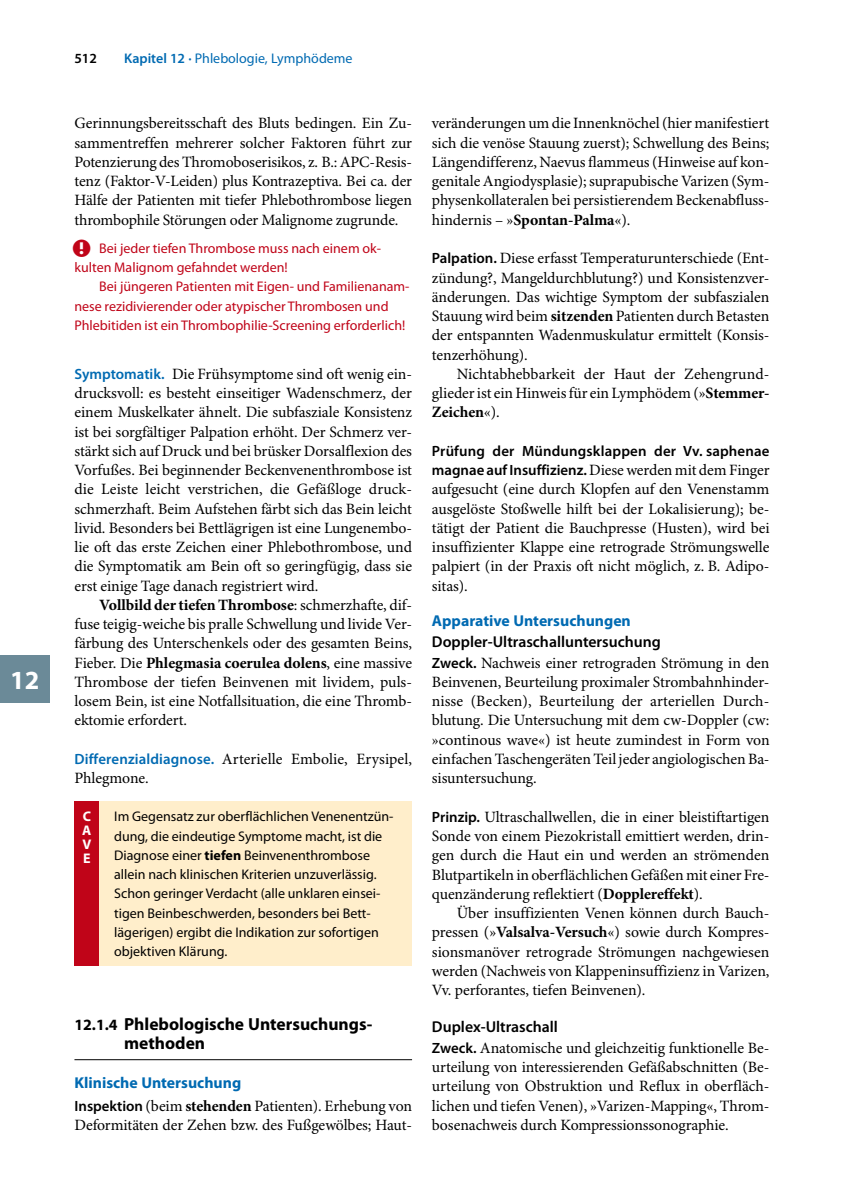
<style>
.page{position:relative;width:844px;height:1201px;background:#fff}
.page>*{position:absolute;margin:0;border:0;box-sizing:border-box;transform-origin:0 0}
.t1{font:700 26.25px "Myriad Pro";color:#fff}
.t2{font:700 17.5px/19.2px "Myriad Pro";color:#000}
.t3{font:15.75px/19.2px "Minion Pro";letter-spacing:-.005em;color:#000;text-align:justify}
.t4{font:600 15.75px "Myriad Pro";color:#000}
.t5{font:700 15.75px "Myriad Pro";color:#006ab2}
.t6{font:600 14.88px "Myriad Pro";letter-spacing:.01em;color:#000}
.t7{font:14px/19.2px "Myriad Pro";color:#000}
.t8{font:14px/19.2px "Myriad Pro";color:#c00418}
.t9{font:14px "Myriad Pro";color:#006ab2}
.t10{font:700 14px/14px "Myriad Pro";color:#fff;text-align:justify}
.t11{font:600 14px "Myriad Pro";color:#000}
.s1{font-weight:600}
.s2{font-family:"Blik Buttons"}
.s3{font-family:"Myriad Pro";font-weight:600;font-size:14.88px;color:#006ab2}
.s4{font-weight:700}
.s5{font-size:15.75px}
.s6{font-family:"Myriad Pro";font-weight:600;font-size:14.88px}
</style>
<div class="page">
<div style="left:0;top:655px;width:50px;height:47px;background:#6b8a98"></div>
<hr style="left:74px;top:1059px;width:338px;height:1px;background:#000">
<div style="left:74px;top:801px;width:25px;height:164px;background:#c00418"></div>
<div style="left:99px;top:801px;width:313px;height:164px;background:#ffeecb"></div>
<h1 class="t1" style="left:10px;top:665px;width:31px">12</h1>
<p class="t11" style="left:74px;top:50px;width:24px">512</p>
<p class="t9" style="left:124px;top:50px;width:230px"><span class="s1">Kapitel 12 ·</span> Phlebologie, Lymphödeme</p>
<p class="t3" style="left:74px;top:114px;width:339px">Gerinnungsbereitsschaft des Bluts bedingen. Ein Zu&shy;sammentreffen mehrerer solcher Faktoren führt zur Potenzierung des Thromoboserisikos, z. B.: APC-Resis&shy;tenz (Faktor-V-Leiden) plus Kontrazeptiva. Bei ca. der Hälfe der Patienten mit tiefer Phlebothrombose liegen thrombophile Störungen oder Malignome zugrunde.</p>
<p class="t8" style="left:74px;top:239px;width:308px"><span class="s2">!</span> Bei jeder tiefen Thrombose muss nach einem ok&shy;kulten Malignom gefahndet werden!</p>
<p class="t8" style="left:74px;top:277px;width:336px;text-indent:25px">Bei jüngeren Patienten mit Eigen- und Familienanam&shy;nese rezidivierender oder atypischer Thrombosen und<br>Phlebitiden ist ein Thrombophilie-Screening erforderlich!</p>
<p class="t3" style="left:74px;top:365px;width:339px"><span class="s3">Symptomatik.</span> Die Frühsymptome sind oft wenig ein&shy;drucksvoll: es besteht einseitiger Wadenschmerz, der einem Muskelkater ähnelt. Die subfasziale Konsistenz ist bei sorgfältiger Palpation erhöht. Der Schmerz ver&shy;stärkt sich auf Druck und bei brüsker Dorsalflexion des Vorfußes. Bei beginnender Beckenvenenthrombose ist die Leiste leicht verstrichen, die Gefäßloge druck&shy;schmerzhaft. Beim Aufstehen färbt sich das Bein leicht livid. Besonders bei Bettlägrigen ist eine Lungenembo&shy;lie oft das erste Zeichen einer Phlebothrombose, und die Symptomatik am Bein oft so geringfügig, dass sie erst einige Tage danach registriert wird.</p>
<p class="t3" style="left:74px;top:596px;width:339px;text-indent:25px"><span class="s4">Vollbild der tiefen Thrombose</span>: schmerzhafte, dif&shy;fuse teigig-weiche bis pralle Schwellung und livide Ver&shy;färbung des Unterschenkels oder des gesamten Beins, Fieber. Die <span class="s4">Phlegmasia coerulea dolens</span>, eine massive Thrombose der tiefen Beinvenen mit lividem, puls&shy;losem Bein, ist eine Notfallsituation, die eine Thromb&shy;ektomie erfordert.</p>
<p class="t3" style="left:74px;top:750px;width:339px"><span class="s3">Differenzialdiagnose.</span> Arterielle Embolie, Erysipel,<br>Phlegmone.</p>
<p class="t10" style="left:82px;top:809px;width:11px">C A V E</p>
<p class="t7" style="left:114px;top:807px;width:281px">Im Gegensatz zur oberflächlichen Venenentzün&shy;dung, die eindeutige Symptome macht, ist die Diagnose einer <span class="s4">tiefen</span> Beinvenenthrombose allein nach klinischen Kriterien unzuverlässig.<br>Schon geringer Verdacht (alle unklaren einsei&shy;tigen Beinbeschwerden, besonders bei Bett&shy;lägerigen) ergibt die Indikation zur sofortigen objektiven Klärung.</p>
<p class="t2" style="left:124px;top:1014px;width:250px;text-indent:-50px"><span class="s5">12.1.4</span> Phlebologische Untersuchungs&shy;methoden</p>
<p class="t5" style="left:74px;top:1073px;width:168px">Klinische Untersuchung</p>
<p class="t3" style="left:74px;top:1096px;width:339px"><span class="s6">Inspektion</span> (beim <span class="s4">stehenden</span> Patienten). Erhebung von<br>Deformitäten der Zehen bzw. des Fußgewölbes; Haut-</p>
<p class="t3" style="left:432px;top:114px;width:339px">veränderungen um die Innenknöchel (hier manifestiert sich die venöse Stauung zuerst); Schwellung des Beins; Längendifferenz, Naevus flammeus (Hinweise auf kon&shy;genitale Angiodysplasie); suprapubische Varizen (Sym&shy;physenkollateralen bei persistierendem Beckenabfluss&shy;hindernis – »<span class="s4">Spontan-Palma</span>«).</p>
<p class="t3" style="left:432px;top:249px;width:339px"><span class="s6">Palpation.</span> Diese erfasst Temperaturunterschiede (Ent&shy;zündung?, Mangeldurchblutung?) und Konsistenzver&shy;änderungen. Das wichtige Symptom der subfaszialen Stauung wird beim <span class="s4">sitzenden</span> Patienten durch Betasten der entspannten Wadenmuskulatur ermittelt (Konsis&shy;tenzerhöhung).</p>
<p class="t3" style="left:432px;top:365px;width:339px;text-indent:25px">Nichtabhebbarkeit der Haut der Zehengrund&shy;glieder ist ein Hinweis für ein Lymphödem (»<span class="s4">Stemmer-Zeichen</span>«).</p>
<p class="t6" style="left:432px;top:442px;width:339px">Prüfung der Mündungsklappen der Vv. saphenae</p>
<p class="t3" style="left:432px;top:461px;width:339px"><span class="s6">magnae auf Insuffizienz.</span> Diese werden mit dem Finger aufgesucht (eine durch Klopfen auf den Venenstamm ausgelöste Stoßwelle hilft bei der Lokalisierung); be&shy;tätigt der Patient die Bauchpresse (Husten), wird bei insuffizienter Klappe eine retrograde Strömungswelle palpiert (in der Praxis oft nicht möglich, z. B. Adipo&shy;sitas).</p>
<p class="t5" style="left:432px;top:611px;width:200px">Apparative Untersuchungen</p>
<p class="t4" style="left:432px;top:632px;width:230px">Doppler-Ultraschalluntersuchung</p>
<p class="t3" style="left:432px;top:653px;width:339px"><span class="s6">Zweck.</span> Nachweis einer retrograden Strömung in den Beinvenen, Beurteilung proximaler Strombahnhinder&shy;nisse (Becken), Beurteilung der arteriellen Durch&shy;blutung. Die Untersuchung mit dem cw-Doppler (cw: »continous wave«) ist heute zumindest in Form von einfachen Taschengeräten Teil jeder angiologischen Ba&shy;sisuntersuchung.</p>
<p class="t3" style="left:432px;top:807px;width:339px"><span class="s6">Prinzip.</span> Ultraschallwellen, die in einer bleistiftartigen Sonde von einem Piezokristall emittiert werden, drin&shy;gen durch die Haut ein und werden an strömenden Blutpartikeln in oberflächlichen Gefäßen mit einer Fre&shy;quenzänderung reflektiert (<span class="s4">Dopplereffekt</span>).</p>
<p class="t3" style="left:432px;top:904px;width:339px;text-indent:25px">Über insuffizienten Venen können durch Bauch&shy;pressen (»<span class="s4">Valsalva-Versuch</span>«) sowie durch Kompres&shy;sionsmanöver retrograde Strömungen nachgewiesen werden (Nachweis von Klappeninsuffizienz in Varizen, Vv. perforantes, tiefen Beinvenen).</p>
<p class="t4" style="left:432px;top:1017px;width:127px">Duplex-Ultraschall</p>
<p class="t3" style="left:432px;top:1038px;width:339px"><span class="s6">Zweck.</span> Anatomische und gleichzeitig funktionelle Be&shy;urteilung von interessierenden Gefäßabschnitten (Be&shy;urteilung von Obstruktion und Reflux in oberfläch&shy;lichen und tiefen Venen), »Varizen-Mapping«, Throm&shy;bosenachweis durch Kompressionssonographie.</p>
</div>
